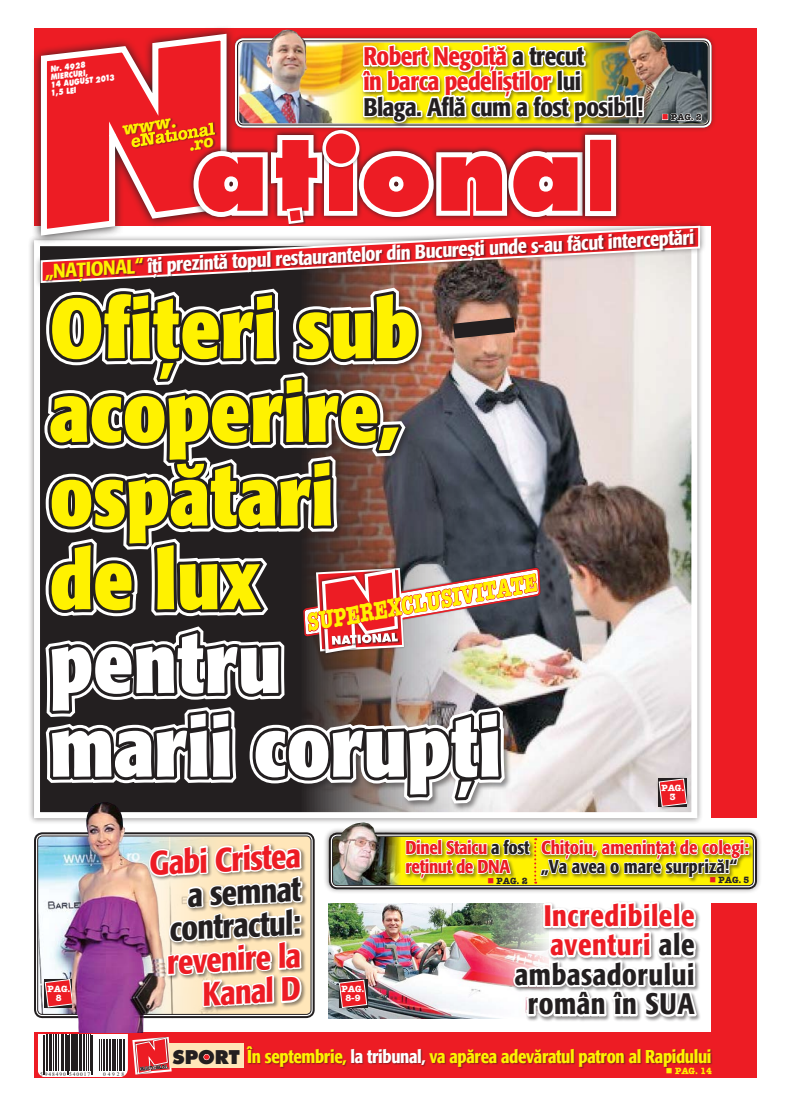
<style>
.page{position:relative;width:791px;height:1106px;background:#fff}
.page>*{position:absolute;margin:0;border:0;box-sizing:border-box;transform-origin:0 0}
.t1{font:100.7px "Futura Extra Bold Rom";color:#ed1c24}
.t2{font:700 condensed 83.7px/83.7px "R Formata";color:#fff200}
.t3{font:700 condensed 83.7px/83.7px "R Formata";color:#fff}
.t4{font:500 condensed 33.3px/33.2px "R Formata";color:#ed1c24;text-align:right}
.t5{font:500 condensed 33.3px/33.2px "R Formata";color:#231f20;text-align:center}
.t6{font:500 condensed 29.5px/29.5px "R Formata";letter-spacing:.02em;color:#231f20;text-align:right}
.t7{font:500 condensed 25.3px/25.3px "R Formata";letter-spacing:-.02em;color:#231f20}
.t8{font:25.1px "American Type Writer Bold Rom";color:#fff200;scale:.73 1}
.t9{font:500 condensed 20px "R Formata";color:#fff}
.t10{font:500 condensed 18.5px "R Formata";letter-spacing:-.02em;color:#fff200}
.t11{font:500 condensed 18.5px/19px "R Formata";letter-spacing:-.02em;color:#ed1c24}
.t12{font:500 condensed 18.5px "R Formata";color:#ed1c24}
.t13{font:500 condensed 18.5px "R Formata";color:#231f20}
.t14{font:17.6px "American Type Writer Bold Rom";color:#fff200}
.t15{font:9px "American Type Writer Bold Rom";color:#272425}
.t16{font:9px/9px "American Type Writer Bold Rom";color:#fff;text-align:center}
.t17{font:9px "American Type Writer Bold Rom";color:#fff200}
.t18{font:8px/8px "Futura Extra Bold Rom";color:#fff;scale:.8 1}
.t19{font:5.5px "Times New Roman";letter-spacing:.18em;color:#231f20}
.s1{color:#ed1c24}
.s2{font-size:70.7px}
.s3{color:#fff200}
.s4{color:#231f20}
.s5{font-family:"Futura Extra Bold Rom";font-weight:400;font-stretch:normal;color:#231f20}
.s6{color:#fff}
</style>
<div class="page">
<div style="left:712px;top:28px;width:45px;height:790px;background:#ed1c24"></div>
<div style="left:712px;top:903px;width:45px;height:174px;background:#ed1c24"></div>
<div style="left:323px;top:827px;width:468px;height:102px;background:#231f20;opacity:.5"></div>
<svg style="left:31px;top:28px;width:5px;height:222px"></svg>
<div style="left:539px;top:838px;width:248px;height:56px;background:#231f20;opacity:.5"></div>
<img style="left:36px;top:28px;width:715px;height:1050px">
<p class="t18" style="left:47px;top:65px;width:83px;text-indent:3px;rotate:-7deg">Nr. 4928 miercuri,<br>14 august 2013<br>1,5 LEI</p>
<p class="t14" style="left:121px;top:119px;width:56px;rotate:-9deg">www.</p>
<p class="t7" style="left:363px;top:44px;width:282px"><span class="s1">Robert Negoiţă</span> a trecut<br><span class="s1">în barca pedeliştilor</span> lui<br>Blaga. Află cum a fost posibil!</p>
<h1 class="t1" style="left:195px;top:111px;width:389px">at<span class="s2">I</span>ona</h1>
<p class="t15" style="left:662px;top:111px;width:42px"><span class="s1">■</span> PAG. 2</p>
<p class="t9" style="left:44px;top:260px;width:651px;rotate:-3deg"><span class="s3">„Naţ iona l“</span> îţi prezintă topulrestaurantelor din Bucureşti unde s-au făcut interceptări</p>
<h2 class="t2" style="left:50px;top:288px;width:369px">Ofiţeri sub acoperire, ospătari de lux</h2>
<h2 class="t3" style="left:50px;top:623px;width:453px">pentru<br>marii corupţi</h2>
<p class="t8" style="left:304px;top:607px;width:321px;rotate:-10deg">SUPEREXCLUSIVITATE</p>
<p class="t16" style="left:661px;top:783px;width:24px">PAG.<br>3</p>
<p class="t12" style="left:541px;top:837px;width:210px">Chiţoiu, ameninţat de colegi:</p>
<p class="t13" style="left:541px;top:856px;width:198px">„Va avea o mare surpriză!“</p>
<p class="t11" style="left:405px;top:838px;width:125px">Dinel Staicu <span class="s4">a fost </span>reţinut de DNA</p>
<p class="t15" style="left:487px;top:874px;width:42px"><span class="s1">■</span> PAG. 2</p>
<h3 class="t4" style="left:148px;top:847px;width:153px;rotate:-3deg">Gabi Cristea</h3>
<h3 class="t5" style="left:167px;top:880px;width:135px;rotate:-3deg">a semnat contractul:</h3>
<h3 class="t4" style="left:166px;top:946px;width:136px;rotate:-3deg">revenire la<br>Kanal D</h3>
<p class="t15" style="left:709px;top:873px;width:42px"><span class="s1">■</span> PAG. 5</p>
<h3 class="t6" style="left:515px;top:901px;width:181px"><span class="s1">Incredibilele aventuri</span> ale ambasadorului român în SUA</h3>
<p class="t16" style="left:47px;top:983px;width:24px">PAG.<br>8</p>
<p class="t16" style="left:342px;top:984px;width:24px">PAG.<br>8-9</p>
<p class="t19" style="left:40px;top:1070px;width:52px">5 948490 540017</p>
<p class="t19" style="left:103px;top:1070px;width:22px">04928</p>
<p class="t10" style="left:173px;top:1046px;width:540px"><span class="s5">sPOrt</span> În septembrie, <span class="s6">la tribunal,</span> va apărea adevăratul patron al Rapidului</p>
<p class="t17" style="left:666px;top:1065px;width:48px">■ PAG. 14</p>
</div>
